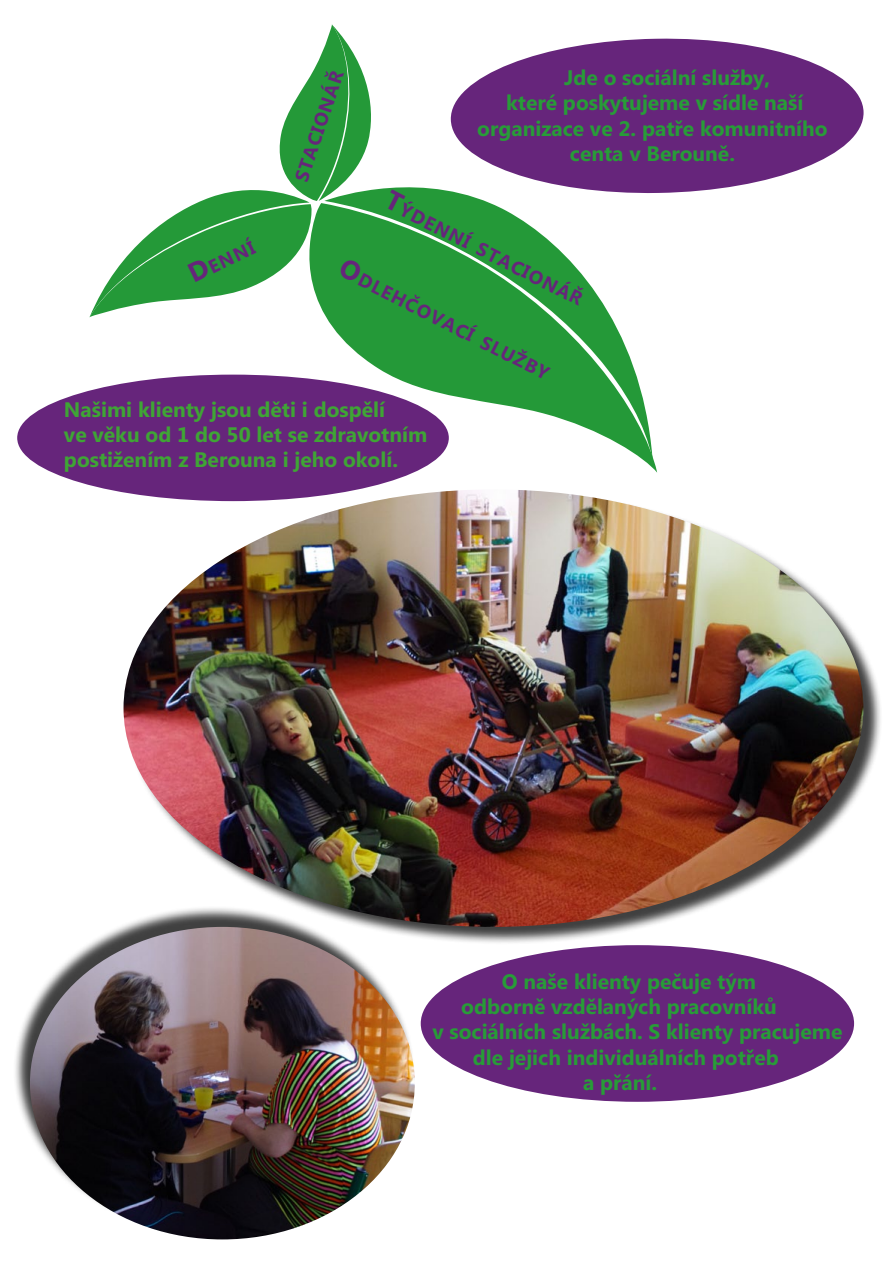
<style>
.page{position:relative;width:893px;height:1263px;background:#fff}
.page>*{position:absolute;margin:0;border:0;box-sizing:border-box;transform-origin:0 0}
.t1{font:700 21px "Microsoft Phags Pa";color:#289c38}
.t2{font:700 21px/25.2px "Microsoft Phags Pa";color:#3fa535}
.t3{font:700 18.9px "Microsoft Phags Pa";color:#66257b}
.s1{font-size:27px}
</style>
<div class="page">
<svg style="left:375px;top:187px;width:115px;height:16px;background:#3fa550"></svg>
<svg style="left:296px;top:203px;width:361px;height:270px;fill:#249938"></svg>
<svg style="left:89px;top:24px;width:286px;height:293px"></svg>
<svg style="left:450px;top:38px;width:414px;height:157px;fill:#66257b"></svg>
<div style="left:17px;top:375px;width:432px;height:126px;background:#66257b;border-radius:50%"></div>
<div style="left:421px;top:945px;width:433px;height:157px;background:#66257b;border-radius:50%"></div>
<div style="left:126px;top:491px;width:757px;height:454px;background:#000;opacity:.75"></div>
<img style="left:124px;top:489px;width:739px;height:438px">
<div style="left:13px;top:906px;width:402px;height:330px;background:#000;opacity:.75"></div>
<img style="left:30px;top:927px;width:385px;height:312px">
<p class="t3" style="left:185px;top:265px;width:72px;rotate:-26deg"><span class="s1">D</span>enní</p>
<p class="t3" style="left:288px;top:177px;width:118px;rotate:-72deg">sTacionář</p>
<p class="t1" style="left:564px;top:63px;width:207px">Jde o sociální služby,</p>
<p class="t1" style="left:506px;top:88px;width:299px">které poskytujeme v sídle naší</p>
<p class="t1" style="left:477px;top:113px;width:352px">organizace ve 2. patře komunitního</p>
<p class="t1" style="left:570px;top:138px;width:167px">centa v Berouně.</p>
<p class="t3" style="left:392px;top:188px;width:221px;rotate:27deg"><span class="s1">T</span>ýdenní sTacionář</p>
<p class="t3" style="left:346px;top:256px;width:235px;rotate:27deg"><span class="s1">o</span>dlehčovací služby</p>
<p class="t2" style="left:64px;top:396px;width:365px">Našimi klienty jsou děti i dospělí<br>ve věku od 1 do 50 let se zdravotním postižením z Berouna i jeho okolí.</p>
<p class="t1" style="left:502px;top:966px;width:256px">O naše klienty pečuje tým</p>
<p class="t1" style="left:461px;top:992px;width:317px">odborně vzdělaných pracovníků</p>
<p class="t1" style="left:432px;top:1017px;width:412px">v sociálních službách. S klienty pracujeme</p>
<p class="t1" style="left:473px;top:1042px;width:307px">dle jejich individuálních potřeb</p>
<p class="t1" style="left:583px;top:1067px;width:76px">a přání.</p>
</div>
